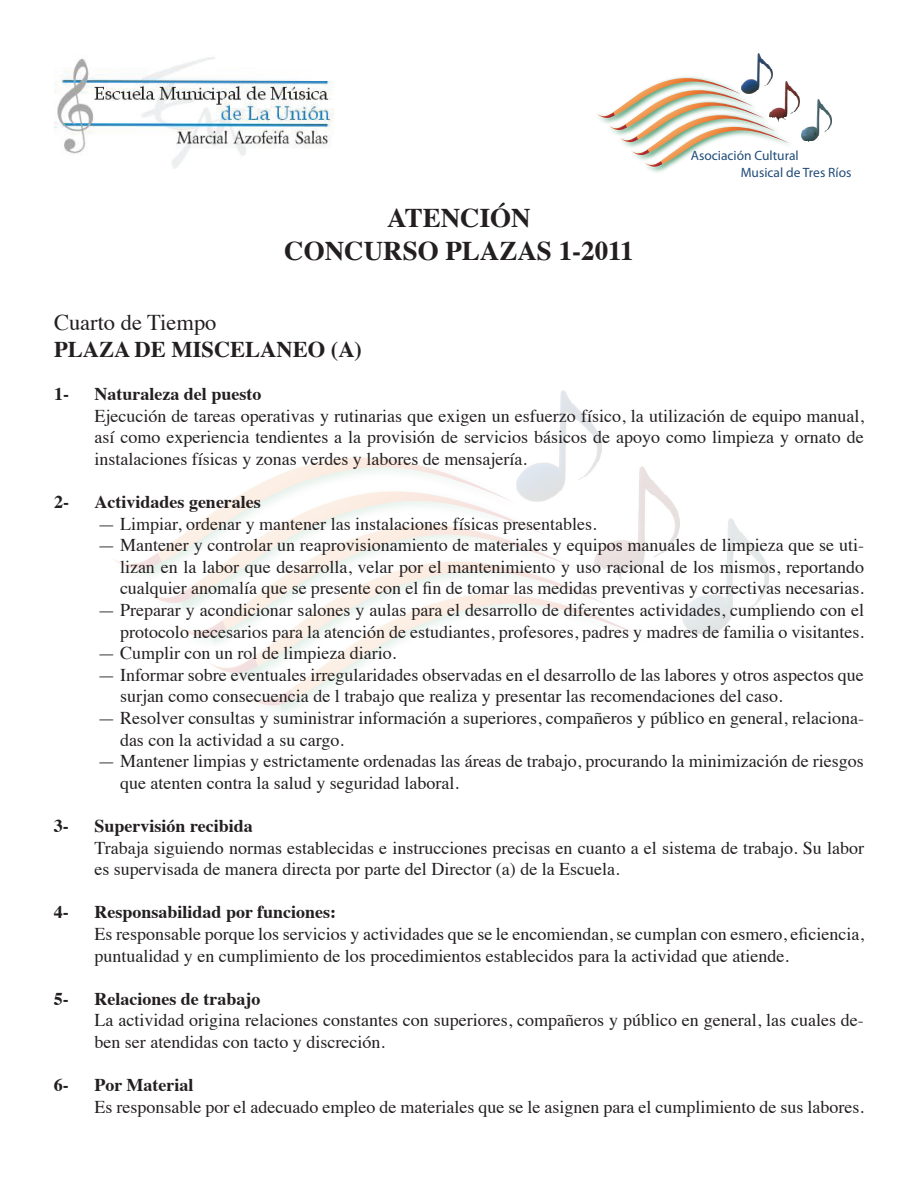
<style>
.page{position:relative;width:918px;height:1188px;background:#fff}
.page>*{position:absolute;margin:0;border:0;box-sizing:border-box;transform-origin:0 0}
.t1{font:700 27px/32.4px "Times";color:#231f20;text-align:center}
.t2{font:700 22.5px "Times";color:#231f20}
.t3{font:22.5px "Times";color:#231f20}
.t4{font:18px/21.6px "Times";color:#231f20}
.t5{font:700 18px "Times";color:#231f20}
.t6{font:13.5px/16.2px "Eurostile Bold Extended Two";color:#214c79}
</style>
<div class="page">
<img style="left:648px;top:475px;width:31px;height:82px">
<img style="left:683px;top:518px;width:85px;height:117px">
<img style="left:559px;top:390px;width:43px;height:68px">
<svg style="left:113px;top:458px;width:535px;height:254px"></svg>
<img style="left:789px;top:85px;width:11px;height:29px">
<img style="left:801px;top:100px;width:31px;height:41px">
<img style="left:757px;top:54px;width:15px;height:24px">
<img style="left:649px;top:169px;width:8px;height:4px">
<svg style="left:597px;top:78px;width:192px;height:91px"></svg>
<img style="left:54px;top:57px;width:279px;height:112px">
<h1 class="t1" style="left:284px;top:199px;width:351px">ATENCIÓN<br>CONCURSO PLAZAS 1-2011</h1>
<p class="t6" style="left:741px;top:148px;width:112px;text-indent:-50px">Asociación Cultural<br>Musical de Tres Ríos</p>
<p class="t3" style="left:54px;top:301px;width:164px">Cuarto de Tiempo</p>
<p class="t2" style="left:54px;top:328px;width:310px">PLAZA DE MISCELANEO (A)</p>
<p class="t5" style="left:54px;top:377px;width:16px">1-</p>
<p class="t5" style="left:94px;top:377px;width:168px">Naturaleza del puesto</p>
<p class="t4" style="left:94px;top:403px;width:771px;text-align:justify">Ejecución de tareas operativas y rutinarias que exigen un esfuerzo físico, la utilización de equipo manual, así como experiencia tendientes a la provisión de servicios básicos de apoyo como limpieza y ornato de instalaciones físicas y zonas verdes y labores de mensajería.</p>
<p class="t5" style="left:54px;top:485px;width:16px">2-</p>
<p class="t5" style="left:94px;top:485px;width:168px">Actividades generales</p>
<p class="t4" style="left:98px;top:511px;width:501px">— Limpiar, ordenar y mantener las instalaciones físicas presentables.</p>
<p class="t4" style="left:120px;top:533px;width:746px;text-align:justify;text-indent:-22px">— Mantener y controlar un reaprovisionamiento de materiales y equipos manuales de limpieza que se uti&shy;lizan en la labor que desarrolla, velar por el mantenimiento y uso racional de los mismos, reportando cualquier anomalía que se presente con el fin de tomar las medidas preventivas y correctivas necesarias.</p>
<p class="t4" style="left:98px;top:598px;width:768px;text-align:right">— Preparar y acondicionar salones y aulas para el desarrollo de diferentes actividades, cumpliendo con el protocolo necesarios para la atención de estudiantes, profesores, padres y madres de familia o visitantes.</p>
<p class="t4" style="left:98px;top:641px;width:300px">— Cumplir con un rol de limpieza diario.</p>
<p class="t4" style="left:120px;top:662px;width:745px;text-indent:-22px">— Informar sobre eventuales irregularidades observadas en el desarrollo de las labores y otros aspectos que surjan como consecuencia de l trabajo que realiza y presentar las recomendaciones del caso.</p>
<p class="t4" style="left:120px;top:706px;width:745px;text-indent:-22px">— Resolver consultas y suministrar información a superiores, compañeros y público en general, relaciona&shy;das con la actividad a su cargo.</p>
<p class="t4" style="left:120px;top:749px;width:745px;text-indent:-22px">— Mantener limpias y estrictamente ordenadas las áreas de trabajo, procurando la minimización de riesgos que atenten contra la salud y seguridad laboral.</p>
<p class="t5" style="left:54px;top:809px;width:16px">3-</p>
<p class="t5" style="left:94px;top:809px;width:160px">Supervisión recibida</p>
<p class="t4" style="left:94px;top:835px;width:771px">Trabaja siguiendo normas establecidas e instrucciones precisas en cuanto a el sistema de trabajo. Su labor es supervisada de manera directa por parte del Director (a) de la Escuela.</p>
<p class="t5" style="left:54px;top:895px;width:16px">4-</p>
<p class="t5" style="left:94px;top:895px;width:243px">Responsabilidad por funciones:</p>
<p class="t4" style="left:94px;top:922px;width:771px">Es responsable porque los servicios y actividades que se le encomiendan, se cumplan con esmero, eficiencia, puntualidad y en cumplimiento de los procedimientos establecidos para la actividad que atiende.</p>
<p class="t5" style="left:54px;top:982px;width:16px">5-</p>
<p class="t5" style="left:94px;top:982px;width:167px">Relaciones de trabajo</p>
<p class="t4" style="left:94px;top:1008px;width:771px">La actividad origina relaciones constantes con superiores, compañeros y público en general, las cuales de&shy;ben ser atendidas con tacto y discreción.</p>
<p class="t5" style="left:54px;top:1068px;width:16px">6-</p>
<p class="t5" style="left:94px;top:1068px;width:101px">Por Material</p>
<p class="t4" style="left:94px;top:1094px;width:771px">Es responsable por el adecuado empleo de materiales que se le asignen para el cumplimiento de sus labores.</p>
</div>
